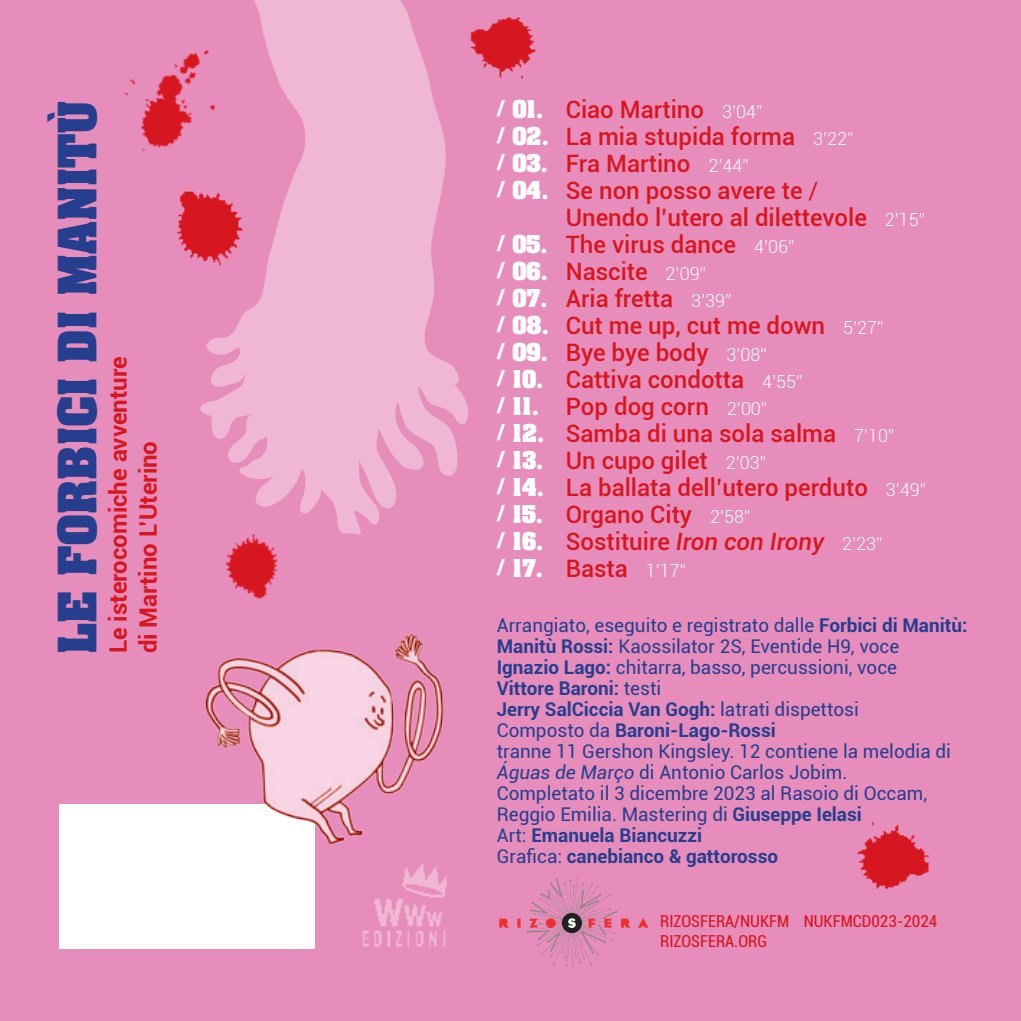
<style>
.page{position:relative;width:1021px;height:1021px;background:#fff}
.page>*{position:absolute;margin:0;border:0;box-sizing:border-box;transform-origin:0 0}
.t1{font:700 45px "Aachen";color:#253f8e}
.t2{font:500 24px "Roboto";color:#d7171f}
.t3{font:700 24px "Roboto";color:#d7171f}
.t4{font:italic 500 24px "Roboto";color:#d7171f}
.t5{font:18.9px/21px "Roboto";color:#253f8e}
.t6{font:700 18.9px "Roboto";color:#253f8e}
.t7{font:condensed 16.5px "Roboto";color:#d7171f}
.s1{font-weight:700;font-size:21px;color:#fff}
.s2{font-family:"Aachen";font-weight:700;font-size:21px;color:#fff}
.s3{font-weight:300;font-size:18px;color:#fff}
.s4{font-weight:400}
.s5{font-weight:700;font-style:normal;font-size:21px;color:#fff}
.s6{font-family:"Aachen";font-weight:700;font-style:normal;font-size:21px;color:#fff}
.s7{font-style:normal}
.s8{font-weight:300;font-style:normal;font-size:18px;color:#fff}
.s9{font-weight:700}
.s10{font-style:italic}
</style>
<div class="page">
<div style="left:0;top:0;width:1020px;height:1020px;background:#e78dbb"></div>
<img style="left:200px;top:0;width:268px;height:535px">
<svg style="left:499px;top:918px;width:9px;height:9px"></svg>
<svg style="left:517px;top:918px;width:3px;height:9px"></svg>
<svg style="left:526px;top:876px;width:104px;height:91px"></svg>
<svg style="left:638px;top:918px;width:10px;height:9px"></svg>
<img style="left:363px;top:864px;width:84px;height:83px">
<img style="left:461px;top:0;width:75px;height:86px">
<img style="left:857px;top:822px;width:72px;height:67px">
<img style="left:177px;top:184px;width:72px;height:86px">
<img style="left:208px;top:521px;width:86px;height:78px">
<img style="left:124px;top:32px;width:119px;height:135px">
<div style="left:60px;top:804px;width:255px;height:144px;background:#fff"></div>
<img style="left:205px;top:633px;width:239px;height:212px">
<p class="t1" style="left:45px;top:653px;width:554px;rotate:-90deg">LE FORBICI DI MANITÙ</p>
<p class="t3" style="left:101px;top:653px;width:298px;rotate:-90deg">Le isterocomiche avventure</p>
<p class="t3" style="left:131px;top:653px;width:214px;rotate:-90deg">di Martino L’Uterino</p>
<p class="t2" style="left:497px;top:93px;width:267px"><span class="s1">/</span> <span class="s2">01.</span> Ciao Martino <span class="s3">3’04”</span></p>
<p class="t2" style="left:497px;top:120px;width:358px"><span class="s1">/</span> <span class="s2">02.</span> La mia stupida forma <span class="s3">3’22”</span></p>
<p class="t2" style="left:497px;top:147px;width:253px"><span class="s1">/</span> <span class="s2">03.</span> Fra Martino <span class="s3">2’44”</span></p>
<p class="t2" style="left:497px;top:174px;width:323px"><span class="s1">/</span> <span class="s2">04.</span> Se non posso avere te <span class="s4">/</span></p>
<p class="t2" style="left:566px;top:201px;width:361px">Unendo l’utero al dilettevole <span class="s3">2’15”</span></p>
<p class="t2" style="left:497px;top:228px;width:299px"><span class="s1">/</span> <span class="s2">05.</span> The virus dance <span class="s3">4’06”</span></p>
<p class="t2" style="left:497px;top:255px;width:211px"><span class="s1">/</span> <span class="s2">06.</span> Nascite <span class="s3">2’09”</span></p>
<p class="t2" style="left:497px;top:282px;width:236px"><span class="s1">/</span> <span class="s2">07.</span> Aria fretta <span class="s3">3’39”</span></p>
<p class="t2" style="left:497px;top:309px;width:388px"><span class="s1">/</span> <span class="s2">08.</span> Cut me up, cut me down <span class="s3">5’27”</span></p>
<p class="t2" style="left:497px;top:336px;width:271px"><span class="s1">/</span> <span class="s2">09.</span> Bye bye body <span class="s3">3’08”</span></p>
<p class="t2" style="left:497px;top:363px;width:307px"><span class="s1">/</span> <span class="s2">10.</span> Cattiva condotta <span class="s3">4’55”</span></p>
<p class="t2" style="left:497px;top:390px;width:272px"><span class="s1">/</span> <span class="s2">11.</span> Pop dog corn <span class="s3">2’00”</span></p>
<p class="t2" style="left:497px;top:417px;width:399px"><span class="s1">/</span> <span class="s2">12.</span> Samba di una sola salma <span class="s3">7’10”</span></p>
<p class="t2" style="left:497px;top:444px;width:271px"><span class="s1">/</span> <span class="s2">13.</span> Un cupo gilet <span class="s3">2’03”</span></p>
<p class="t2" style="left:497px;top:471px;width:431px"><span class="s1">/</span> <span class="s2">14.</span> La ballata dell’utero perduto <span class="s3">3’49”</span></p>
<p class="t2" style="left:497px;top:498px;width:255px"><span class="s1">/</span> <span class="s2">15.</span> Organo City <span class="s3">2’58”</span></p>
<p class="t4" style="left:497px;top:525px;width:387px"><span class="s5">/</span> <span class="s6">16.</span> <span class="s7">Sostituire</span> Iron con Irony <span class="s8">2’23”</span></p>
<p class="t2" style="left:497px;top:552px;width:191px"><span class="s1">/</span> <span class="s2">17.</span> Basta <span class="s3">1’17”</span></p>
<p class="t5" style="left:497px;top:614px;width:472px">Arrangiato, eseguito e registrato dalle <span class="s9">Forbici di Manitù:</span></p>
<p class="t5" style="left:497px;top:635px;width:404px"><span class="s9">Manitù Rossi:</span> Kaossilator 2S, Eventide H9, voce</p>
<p class="t5" style="left:497px;top:656px;width:402px"><span class="s9">Ignazio Lago:</span> chitarra, basso, percussioni, voce</p>
<p class="t6" style="left:497px;top:675px;width:166px">Vittore Baroni: <span class="s4">testi</span></p>
<p class="t6" style="left:497px;top:696px;width:363px">Jerry SalCiccia Van Gogh: <span class="s4">latrati dispettosi</span></p>
<p class="t6" style="left:497px;top:717px;width:280px"><span class="s4">Composto da</span> Baroni-Lago-Rossi</p>
<p class="t5" style="left:497px;top:740px;width:455px">tranne 11 Gershon Kingsley. 12 contiene la melodia di<br><span class="s10">Águas de Março</span> di Antonio Carlos Jobim.</p>
<p class="t5" style="left:497px;top:782px;width:432px">Completato il 3 dicembre 2023 al Rasoio di Occam,<br>Reggio Emilia. Mastering di <span class="s9">Giuseppe Ielasi</span></p>
<p class="t6" style="left:497px;top:822px;width:207px"><span class="s4">Art:</span> Emanuela Biancuzzi</p>
<p class="t6" style="left:497px;top:843px;width:283px"><span class="s4">Grafica:</span> canebianco &amp; gattorosso</p>
<p class="t7" style="left:660px;top:909px;width:279px">RIZOSFERA/NUKFM NUKFMCD023-2024</p>
<p class="t7" style="left:660px;top:929px;width:108px">RIZOSFERA.ORG</p>
</div>
